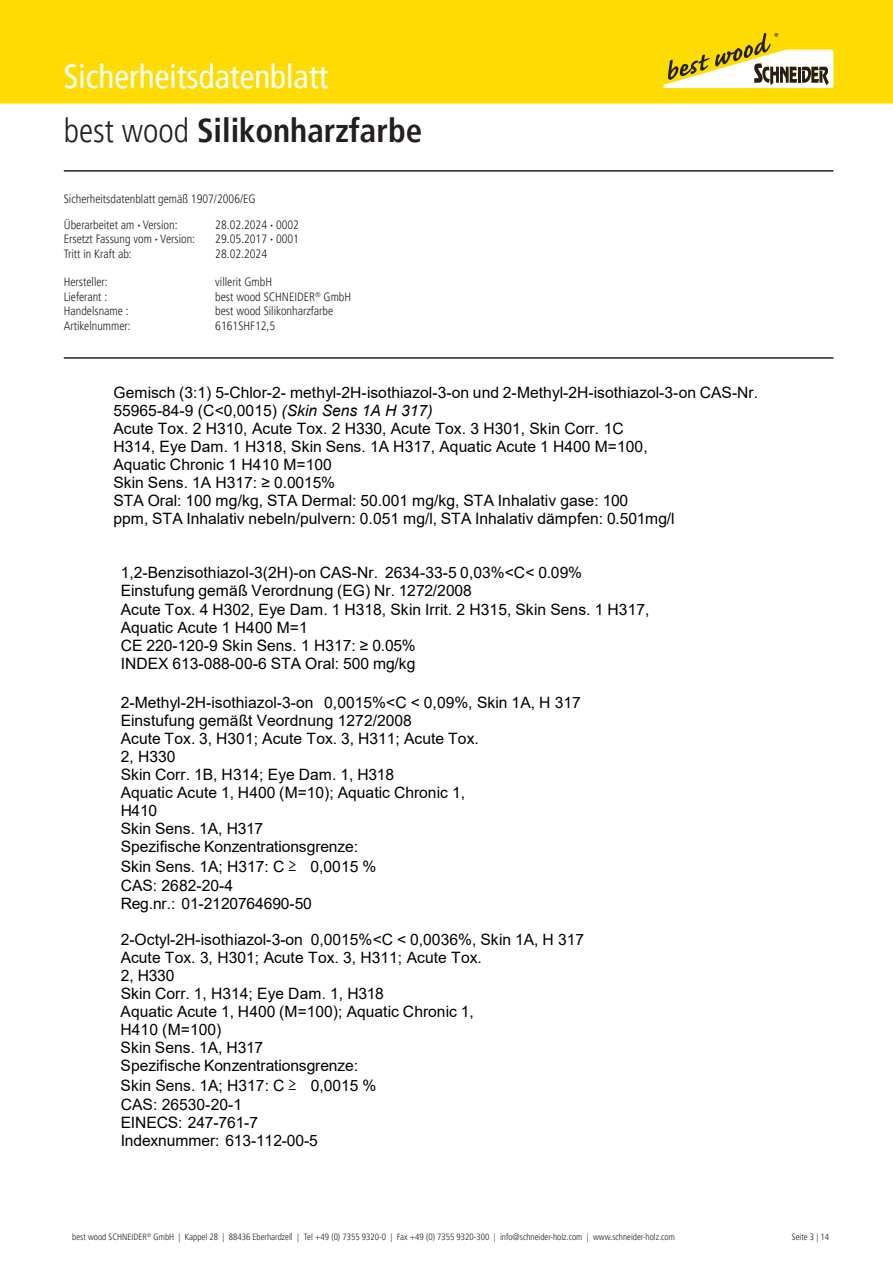
<style>
.page{position:relative;width:893px;height:1263px;background:#fff}
.page>*{position:absolute;margin:0;border:0;box-sizing:border-box;transform-origin:0 0}
.t1{font:condensed 33px/54px "Frutiger LT Pro";color:#fff}
.t2{font:15.6px/18px "Arial";color:#000}
.t3{font:700 15.6px "Arial";color:#000}
.Eigenschaften_S1{font:300 condensed 12px "Frutiger LT Pro";color:#231f20}
.t4{font:300 condensed 9px "Frutiger LT Pro";color:#231f20}
.s1{font-weight:300;color:#231f20}
.s2{font-weight:700;color:#231f20}
.s3{font-weight:700}
.s4{font-style:italic}
.s5{font-family:"MS Gothic"}
</style>
<div class="page">
<div style="left:0;top:0;width:893px;height:104px;background:#ffdc01"></div>
<svg style="left:663px;top:33px;width:170px;height:55px"></svg>
<hr style="left:64px;top:170px;width:769px;height:2px;background:#231f20">
<hr style="left:64px;top:357px;width:769px;height:2px;background:#231f20">
<h1 class="t1" style="left:64px;top:50px;width:360px">Sicherheitsdatenblatt<br><span class="s1">best wood</span> <span class="s2">Silikonharzfarbe</span></h1>
<p class="Eigenschaften_S1" style="left:64px;top:192px;width:193px">Sicherheitsdatenblatt gemäß 1907/2006/EG</p>
<p class="Eigenschaften_S1" style="left:64px;top:218px;width:115px">Überarbeitet am <span class="s3">·</span> Version:</p>
<p class="Eigenschaften_S1" style="left:215px;top:218px;width:85px">28.02.2024 <span class="s3">·</span> 0002</p>
<p class="Eigenschaften_S1" style="left:64px;top:232px;width:133px">Ersetzt Fassung vom <span class="s3">·</span> Version:</p>
<p class="Eigenschaften_S1" style="left:215px;top:232px;width:85px">29.05.2017 <span class="s3">·</span> 0001</p>
<p class="Eigenschaften_S1" style="left:64px;top:247px;width:69px">Tritt in Kraft ab:</p>
<p class="Eigenschaften_S1" style="left:215px;top:247px;width:53px">28.02.2024</p>
<p class="Eigenschaften_S1" style="left:64px;top:275px;width:46px">Hersteller:</p>
<p class="Eigenschaften_S1" style="left:215px;top:275px;width:58px">villerit GmbH</p>
<p class="Eigenschaften_S1" style="left:64px;top:290px;width:45px">Lieferant :</p>
<p class="Eigenschaften_S1" style="left:215px;top:290px;width:137px">best wood SCHNEIDER<sup>®</sup> GmbH</p>
<p class="Eigenschaften_S1" style="left:64px;top:304px;width:66px">Handelsname :</p>
<p class="Eigenschaften_S1" style="left:215px;top:304px;width:119px">best wood Silikonharzfarbe</p>
<p class="Eigenschaften_S1" style="left:64px;top:319px;width:68px">Artikelnummer:</p>
<p class="Eigenschaften_S1" style="left:215px;top:319px;width:61px">6161SHF12,5</p>
<p class="t3" style="left:237px;top:297px;width:135px">Ersetzt Version: --</p>
<p class="t2" style="left:113px;top:383px;width:646px">Gemisch (3:1) 5-Chlor-2- methyl-2H-isothiazol-3-on und 2-Methyl-2H-isothiazol-3-on CAS-Nr.<br>55965-84-9 (C&lt;0,0015) <span class="s4">(Skin Sens 1A H 317)<br></span>Acute Tox. 2 H310, Acute Tox. 2 H330, Acute Tox. 3 H301, Skin Corr. 1C<br>H314, Eye Dam. 1 H318, Skin Sens. 1A H317, Aquatic Acute 1 H400 M=100,<br>Aquatic Chronic 1 H410 M=100<br>Skin Sens. 1A H317: ≥ 0.0015%<br>STA Oral: 100 mg/kg, STA Dermal: 50.001 mg/kg, STA Inhalativ gase: 100<br>ppm, STA Inhalativ nebeln/pulvern: 0.051 mg/l, STA Inhalativ dämpfen: 0.501mg/l</p>
<p class="t2" style="left:121px;top:563px;width:530px">1,2-Benzisothiazol-3(2H)-on CAS-Nr. 2634-33-5 0,03%&lt;C&lt; 0.09% Einstufung gemäß Verordnung (EG) Nr. 1272/2008<br>Acute Tox. 4 H302, Eye Dam. 1 H318, Skin Irrit. 2 H315, Skin Sens. 1 H317, Aquatic Acute 1 H400 M=1<br>CE 220-120-9 Skin Sens. 1 H317: ≥ 0.05%<br>INDEX 613-088-00-6 STA Oral: 500 mg/kg</p>
<p class="t2" style="left:121px;top:693px;width:461px">2-Methyl-2H-isothiazol-3-on 0,0015%&lt;C &lt; 0,09%, Skin 1A, H 317<br>Einstufung gemäßt Veordnung 1272/2008<br>Acute Tox. 3, H301; Acute Tox. 3, H311; Acute Tox.<br>2, H330<br>Skin Corr. 1B, H314; Eye Dam. 1, H318<br>Aquatic Acute 1, H400 (M=10); Aquatic Chronic 1,<br>H410<br>Skin Sens. 1A, H317<br>Spezifische Konzentrationsgrenze:</p>
<p class="t2" style="left:121px;top:857px;width:257px;line-height:18.6px">Skin Sens. 1A; H317: C <span class="s5">≥</span> 0,0015 %<br>CAS: 2682-20-4<br>Reg.nr.: 01-2120764690-50</p>
<p class="t2" style="left:121px;top:930px;width:465px">2-Octyl-2H-isothiazol-3-on 0,0015%&lt;C &lt; 0,0036%, Skin 1A, H 317<br>Acute Tox. 3, H301; Acute Tox. 3, H311; Acute Tox.<br>2, H330<br>Skin Corr. 1, H314; Eye Dam. 1, H318<br>Aquatic Acute 1, H400 (M=100); Aquatic Chronic 1,<br>H410 (M=100)<br>Skin Sens. 1A, H317<br>Spezifische Konzentrationsgrenze:</p>
<p class="t2" style="left:121px;top:1076px;width:257px;line-height:18.5px">Skin Sens. 1A; H317: C <span class="s5">≥</span> 0,0015 %<br>CAS: 26530-20-1<br>EINECS: 247-761-7<br>Indexnummer: 613-112-00-5</p>
<p class="t2" style="left:121px;top:1222px;width:286px">Acute Tox. 4, H302; Skin Sens. 1B, H317</p>
<p class="t4" style="left:72px;top:1232px;width:604px">best wood SCHNEIDER<sup>®</sup> GmbH | Kappel 28 | 88436 Eberhardzell | Tel +49 (0) 7355 9320-0 | Fax +49 (0) 7355 9320-300 | info@schneider-holz.com | www.schneider-holz.com</p>
<p class="t4" style="left:792px;top:1232px;width:39px">Seite 3 | 14</p>
</div>
